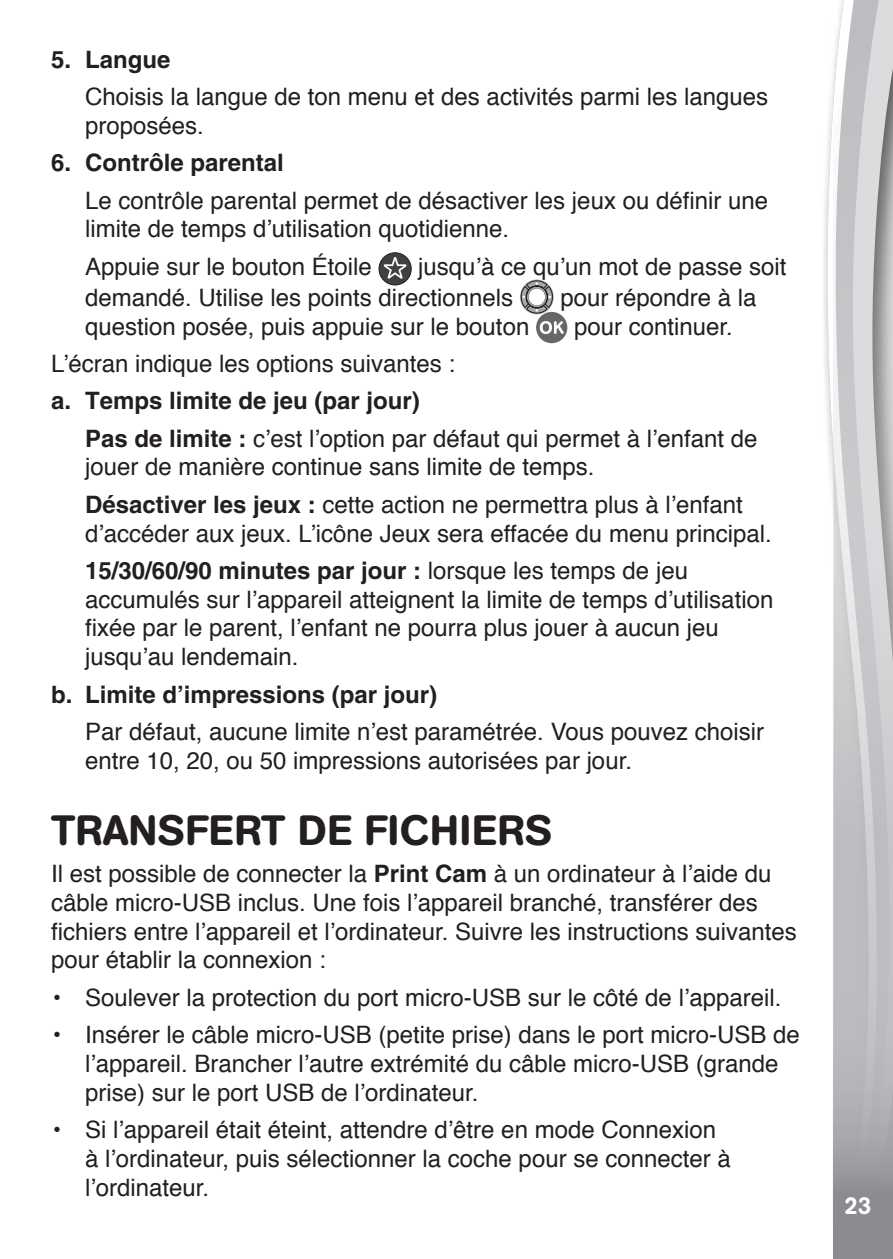
<style>
.page{position:relative;width:893px;height:1259px;background:#fff}
.page>*{position:absolute;margin:0;border:0;box-sizing:border-box;transform-origin:0 0}
.t1{font:500 42px "AG Book Rounded";letter-spacing:.02em;color:#231f20}
.t2{font:24px/28.8px "Helvetica";color:#231f20}
.t3{font:700 24px "Helvetica";color:#231f20}
.t4{font:500 24px "AG Book Rounded";color:#fff}
.s1{font-weight:700}
</style>
<div class="page">
<div style="left:820px;top:0;width:73px;height:1259px;background:#231f20;opacity:.75"></div>
<svg style="left:827px;top:0;width:6px;height:1227px"></svg>
<svg style="left:833px;top:0;width:60px;height:1259px;background:#c2c3c5"></svg>
<div style="left:765px;top:1227px;width:68px;height:32px;background:#fff"></div>
<div style="left:379px;top:253px;width:32px;height:32px;background:#414143;border-radius:50%"></div>
<div style="left:379px;top:252px;width:33px;height:33px;border:1px solid #211f20;border-radius:50%"></div>
<svg style="left:383px;top:257px;width:24px;height:22px"></svg>
<svg style="left:520px;top:279px;width:34px;height:35px"></svg>
<svg style="left:521px;top:279px;width:32px;height:36px"></svg>
<div style="left:536px;top:312px;width:31px;height:31px;background:#67676a;border-radius:50%"></div>
<svg style="left:540px;top:321px;width:24px;height:13px"></svg>
<p class="t3" style="left:51px;top:45px;width:121px">5. Langue</p>
<p class="t2" style="left:85px;top:84px;width:685px">Choisis la langue de ton menu et des activités parmi les langues proposées.</p>
<p class="t3" style="left:51px;top:148px;width:234px">6. Contrôle parental</p>
<p class="t2" style="left:85px;top:187px;width:685px">Le contrôle parental permet de désactiver les jeux ou défi nir une limite de temps d’utilisation quotidienne.</p>
<p class="t2" style="left:85px;top:253px;width:288px">Appuie sur le bouton Étoile</p>
<p class="t2" style="left:85px;top:252px;width:703px;line-height:31.2px;text-indent:333px">jusqu’à ce qu’un mot de passe soit demandé. Utilise les points directionnels</p>
<p class="t2" style="left:560px;top:284px;width:198px">pour répondre à la</p>
<p class="t2" style="left:85px;top:313px;width:446px">question posée, puis appuie sur le bouton</p>
<p class="t2" style="left:574px;top:313px;width:160px">pour continuer.</p>
<p class="t2" style="left:51px;top:351px;width:406px">L’écran indique les options suivantes :</p>
<p class="t2" style="left:85px;top:384px;width:674px;line-height:37.2px;text-indent:-34px"><span class="s1">a. Temps limite de jeu (par jour)<br>Pas de limite :</span> c’est l’option par défaut qui permet à l’enfant de</p>
<p class="t2" style="left:85px;top:450px;width:659px;line-height:37.2px">jouer de manière continue sans limite de temps.<br><span class="s1">Désactiver les jeux :</span> cette action ne permettra plus à l’enfant</p>
<p class="t2" style="left:85px;top:516px;width:688px;line-height:37.2px">d’accéder aux jeux. L’icône Jeux sera effacée du menu principal.<br><span class="s1">15/30/60/90 minutes par jour :</span> lorsque les temps de jeu</p>
<p class="t2" style="left:85px;top:586px;width:690px">accumulés sur l’appareil atteignent la limite de temps d’utilisation fixée par le parent, l’enfant ne pourra plus jouer à aucun jeu jusqu’au lendemain.</p>
<p class="t3" style="left:51px;top:679px;width:388px">b. Limite d’impressions (par jour)</p>
<p class="t2" style="left:85px;top:718px;width:681px">Par défaut, aucune limite n’est paramétrée. Vous pouvez choisir entre 10, 20, ou 50 impressions autorisées par jour.</p>
<h1 class="t1" style="left:51px;top:805px;width:502px">TRANSFERT DE FICHIERS</h1>
<p class="t2" style="left:51px;top:860px;width:747px">Il est possible de connecter la <span class="s1">Print Cam</span> à un ordinateur à l’aide du câble micro-USB inclus. Une fois l’appareil branché, transférer des fichiers entre l’appareil et l’ordinateur. Suivre les instructions suivantes pour établir la connexion :</p>
<p class="t2" style="left:51px;top:984px;width:732px">• Soulever la protection du port micro-USB sur le côté de l’appareil.</p>
<p class="t2" style="left:85px;top:1021px;width:716px;text-indent:-34px">• Insérer le câble micro-USB (petite prise) dans le port micro-USB de l’appareil. Brancher l’autre extrémité du câble micro-USB (grande prise) sur le port USB de l’ordinateur.</p>
<p class="t2" style="left:85px;top:1116px;width:647px;text-indent:-34px">• Si l’appareil était éteint, attendre d’être en mode Connexion à l’ordinateur, puis sélectionner la coche pour se connecter à l’ordinateur.</p>
<p class="t4" style="left:844px;top:1191px;width:28px">23</p>
</div>
